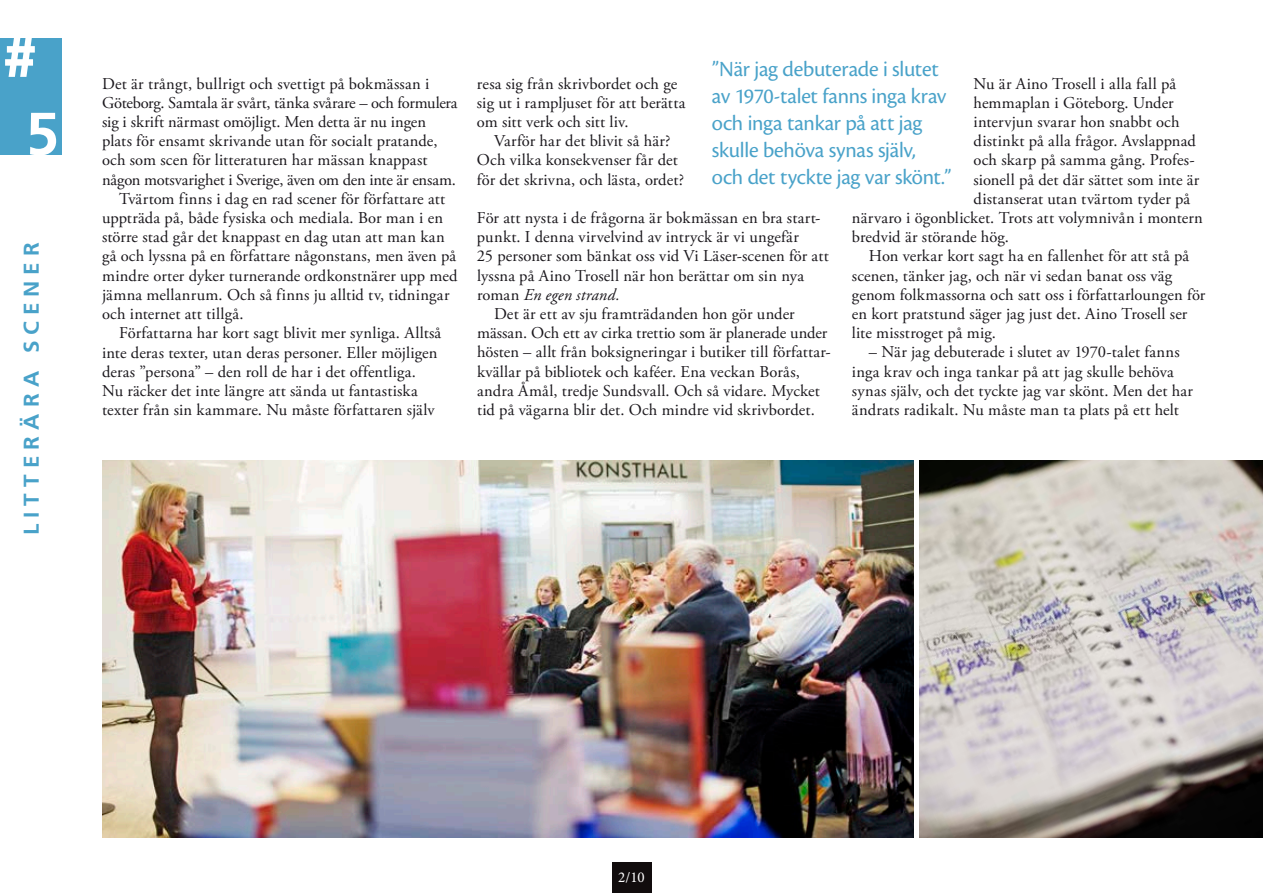
<style>
.page{position:relative;width:1263px;height:893px;background:#fff}
.page>*{position:absolute;margin:0;border:0;box-sizing:border-box;transform-origin:0 0}
.t1{font:700 60px "Frutiger LT Std";color:#fff}
.t2{font:900 60px "Frutiger LT Std";color:#fff}
.t3{font:22.5px/27px "Cronos Pro Subh";letter-spacing:-.01em;color:#49a2c9}
.t4{font:700 21.3px "Frutiger LT Std";letter-spacing:.265em;color:#49a2c9;scale:1.05 1}
.t5{font:16.5px/19.2px "Adobe Garamond Pro";letter-spacing:.01em;color:#1a171c}
.t6{font:16.5px "Adobe Garamond Pro";letter-spacing:-.01em;color:#1a171c}
.t7{font:italic 16.5px "Adobe Garamond Pro";letter-spacing:.01em;color:#1a171c}
.t8{font:15px "Minion Pro";color:#fff}
.s1{font-style:normal}
</style>
<div class="page">
<div style="left:612px;top:863px;width:39px;height:30px;background:#110c0d"></div>
<div style="left:0;top:38px;width:62px;height:116px;background:#49a2c9"></div>
<img style="left:102px;top:460px;width:811px;height:378px">
<img style="left:919px;top:460px;width:344px;height:378px">
<h1 class="t2" style="left:2px;top:20px;width:38px">#</h1>
<h1 class="t1" style="left:26px;top:99px;width:35px">5</h1>
<p class="t4" style="left:19px;top:535px;width:281px;rotate:-90deg">litterära scener</p>
<p class="t5" style="left:102px;top:74px;width:329px">Det är trångt, bullrigt och svettigt på bokmässan i</p>
<p class="t6" style="left:102px;top:93px;width:357px">Göteborg. Samtala är svårt, tänka svårare – och formulera</p>
<p class="t5" style="left:102px;top:113px;width:325px">sig i skrift närmast omöjligt. Men detta är nu ingen</p>
<p class="t5" style="left:102px;top:132px;width:337px">plats för ensamt skrivande utan för socialt pratande,</p>
<p class="t5" style="left:102px;top:151px;width:327px">och som scen för litteraturen har mässan knappast</p>
<p class="t6" style="left:102px;top:169px;width:355px">någon motsvarighet i Sverige, även om den inte är ensam.</p>
<p class="t5" style="left:119px;top:190px;width:328px">Tvärtom finns i dag en rad scener för författare att</p>
<p class="t5" style="left:102px;top:209px;width:342px">uppträda på, både fysiska och mediala. Bor man i en</p>
<p class="t5" style="left:102px;top:228px;width:344px">större stad går det knappast en dag utan att man kan</p>
<p class="t5" style="left:102px;top:247px;width:356px">gå och lyssna på en författare någonstans, men även på</p>
<p class="t5" style="left:102px;top:266px;width:357px">mindre orter dyker turnerande ordkonstnärer upp med</p>
<p class="t5" style="left:102px;top:286px;width:349px">jämna mellanrum. Och så finns ju alltid tv, tidningar</p>
<p class="t5" style="left:102px;top:305px;width:143px">och internet att tillgå.</p>
<p class="t5" style="left:119px;top:324px;width:324px">Författarna har kort sagt blivit mer synliga. Alltså</p>
<p class="t5" style="left:102px;top:343px;width:337px">inte deras texter, utan deras personer. Eller möjligen</p>
<p class="t5" style="left:102px;top:362px;width:315px">deras ”persona” – den roll de har i det offentliga.</p>
<p class="t5" style="left:102px;top:382px;width:317px">Nu räcker det inte längre att sända ut fantastiska</p>
<p class="t5" style="left:102px;top:401px;width:334px">texter från sin kammare. Nu måste författaren själv</p>
<h2 class="t3" style="left:712px;top:56px;width:241px">”När jag debuterade i slutet av 1970-talet fanns inga krav och inga tankar på att jag skulle behöva synas själv, och det tyckte jag var skönt.”</h2>
<p class="t5" style="left:973px;top:74px;width:204px">Nu är Aino Trosell i alla fall på</p>
<p class="t5" style="left:973px;top:93px;width:202px">hemmaplan i Göteborg. Under</p>
<p class="t5" style="left:973px;top:113px;width:207px">intervjun svarar hon snabbt och</p>
<p class="t5" style="left:973px;top:132px;width:224px">distinkt på alla frågor. Avslappnad</p>
<p class="t5" style="left:973px;top:151px;width:222px">och skarp på samma gång. Profes-</p>
<p class="t5" style="left:973px;top:170px;width:227px">sionell på det där sättet som inte är</p>
<p class="t5" style="left:973px;top:189px;width:218px">distanserat utan tvärtom tyder på</p>
<p class="t5" style="left:852px;top:209px;width:352px">närvaro i ögonblicket. Trots att volymnivån i montern</p>
<p class="t5" style="left:852px;top:228px;width:158px">bredvid är störande hög.</p>
<p class="t5" style="left:869px;top:247px;width:322px">Hon verkar kort sagt ha en fallenhet för att stå på</p>
<p class="t5" style="left:852px;top:266px;width:322px">scenen, tänker jag, och när vi sedan banat oss väg</p>
<p class="t5" style="left:852px;top:286px;width:355px">genom folkmassorna och satt oss i författarloungen för</p>
<p class="t5" style="left:852px;top:305px;width:337px">en kort pratstund säger jag just det. Aino Trosell ser</p>
<p class="t5" style="left:852px;top:324px;width:146px">lite misstroget på mig.</p>
<p class="t5" style="left:852px;top:343px;width:343px;text-indent:17px">– När jag debuterade i slutet av 1970-talet fanns inga krav och inga tankar på att jag skulle behöva synas själv, och det tyckte jag var skönt. Men det har ändrats radikalt. Nu måste man ta plats på ett helt</p>
<p class="t5" style="left:477px;top:74px;width:210px">resa sig från skrivbordet och ge sig ut i rampljuset för att berätta om sitt verk och sitt liv.</p>
<p class="t5" style="left:477px;top:132px;width:208px;text-align:center">Varför har det blivit så här?<br>Och vilka konsekvenser får det för det skrivna, och lästa, ordet?</p>
<p class="t5" style="left:477px;top:209px;width:345px">För att nysta i de frågorna är bokmässan en bra start-</p>
<p class="t5" style="left:477px;top:228px;width:323px">punkt. I denna virvelvind av intryck är vi ungefär</p>
<p class="t5" style="left:477px;top:247px;width:353px">25 personer som bänkat oss vid Vi Läser-scenen för att</p>
<p class="t5" style="left:477px;top:266px;width:328px">lyssna på Aino Trosell när hon berättar om sin nya</p>
<p class="t7" style="left:477px;top:285px;width:144px"><span class="s1">roman</span> En egen strand.</p>
<p class="t5" style="left:494px;top:305px;width:302px">Det är ett av sju framträdanden hon gör under</p>
<p class="t5" style="left:477px;top:324px;width:352px">mässan. Och ett av cirka trettio som är planerade under</p>
<p class="t5" style="left:477px;top:343px;width:355px">hösten – allt från boksigneringar i butiker till författar-</p>
<p class="t5" style="left:477px;top:362px;width:324px">kvällar på bibliotek och kaféer. Ena veckan Borås,</p>
<p class="t5" style="left:477px;top:382px;width:344px">andra Åmål, tredje Sundsvall. Och så vidare. Mycket</p>
<p class="t5" style="left:477px;top:401px;width:339px">tid på vägarna blir det. Och mindre vid skrivbordet.</p>
<p class="t8" style="left:618px;top:867px;width:28px">2/10</p>
</div>
